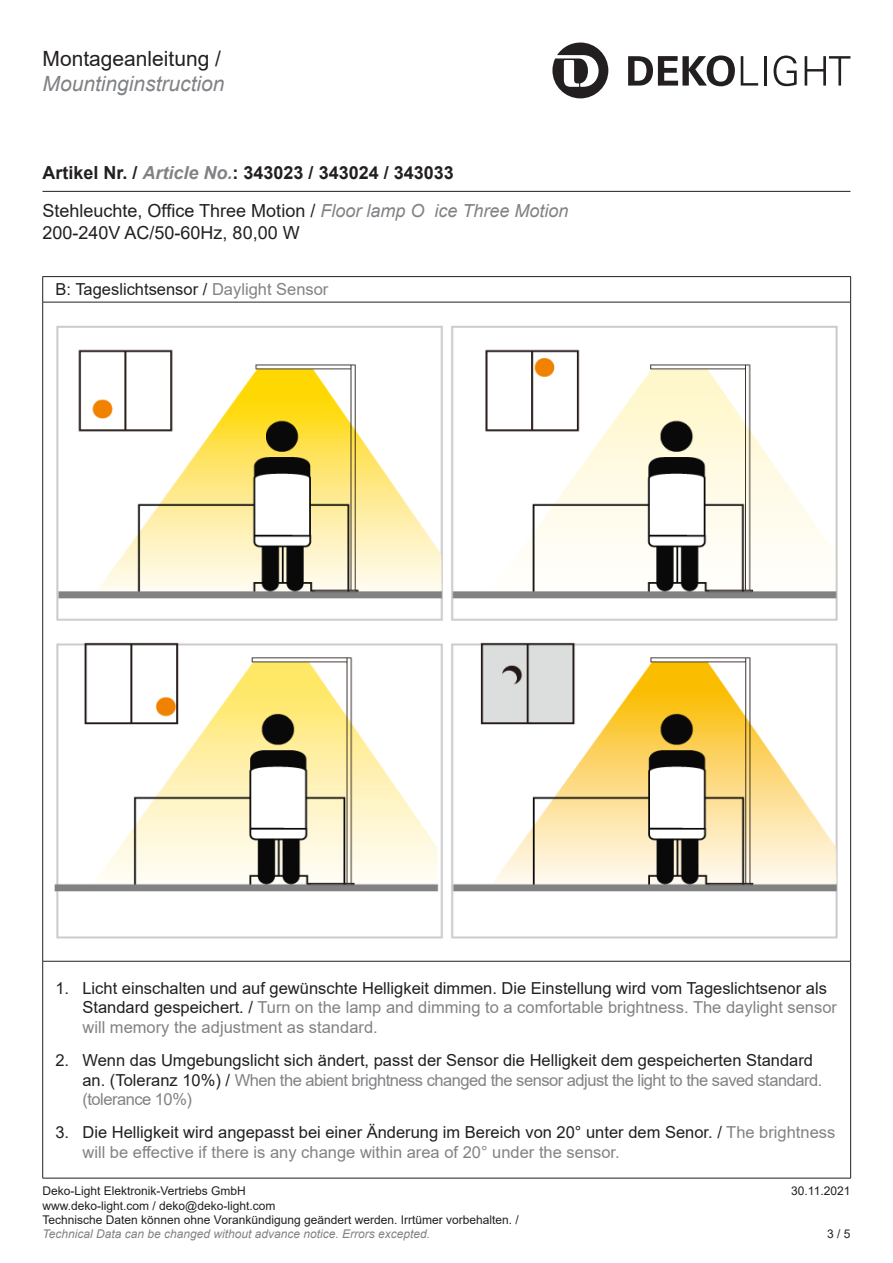
<style>
.page{position:relative;width:893px;height:1263px;background:#fff}
.page>*{position:absolute;margin:0;border:0;box-sizing:border-box;transform-origin:0 0}
.t1{font:italic 21px "Arial";color:#808285}
.t2{font:21px "Arial";color:#231f20}
.Kurzbezeichnung{font:18px/21.6px "Arial";color:#231f20}
.Artikel_Nummer{font:700 18px "Arial";color:#231f20}
.Hervorhebung___Wicht{font:16.5px/19.8px "Arial";color:#231f20}
.t3{font:16.5px/19.8px "Arial";color:#808285}
.Fußtext{font:12px "Arial";color:#231f20}
.Fußtext-2{font:italic 12px "Arial";color:#808285}
.s1{font-style:italic;color:#808285}
.s2{color:#808285}
.s3{color:#231f20}
</style>
<div class="page">
<svg style="left:552px;top:43px;width:56px;height:55px"></svg>
<svg style="left:628px;top:55px;width:107px;height:31px"></svg>
<svg style="left:741px;top:56px;width:17px;height:30px"></svg>
<hr style="left:764px;top:56px;width:2px;height:30px;background:#231f20">
<svg style="left:774px;top:56px;width:23px;height:30px"></svg>
<svg style="left:805px;top:56px;width:45px;height:30px"></svg>
<hr style="left:43px;top:276px;width:808px;height:1px;background:#231f20">
<svg style="left:42px;top:277px;width:1px;height:25px"></svg>
<svg style="left:850px;top:277px;width:1px;height:25px"></svg>
<hr style="left:43px;top:302px;width:808px;height:1px;background:#231f20">
<hr style="left:42px;top:302px;width:1px;height:659px;background:#231f20">
<hr style="left:850px;top:302px;width:1px;height:659px;background:#231f20">
<hr style="left:43px;top:961px;width:808px;height:1px;background:#231f20">
<hr style="left:42px;top:961px;width:1px;height:217px;background:#231f20">
<hr style="left:850px;top:961px;width:1px;height:217px;background:#231f20">
<hr style="left:43px;top:1178px;width:808px;height:1px;background:#231f20">
<img style="left:54px;top:325px;width:784px;height:614px">
<hr style="left:43px;top:191px;width:807px;height:1px;background:#231f20">
<p class="t2" style="left:43px;top:44px;width:180px">Montageanleitung /</p>
<p class="t1" style="left:43px;top:70px;width:184px">Mountinginstruction</p>
<p class="Artikel_Nummer" style="left:43px;top:160px;width:413px">Artikel Nr. / <span class="s1">Article No.</span>: 343023 / 343024 / 343033</p>
<p class="Kurzbezeichnung" style="left:43px;top:200px;width:527px">Stehleuchte, Office Three Motion / <span class="s1">Floor lamp O ice Three Motion<br></span>200-240V AC/50-60Hz, 80,00 W</p>
<p class="Hervorhebung___Wicht" style="left:55px;top:280px;width:274px">B: Tageslichtsensor / <span class="s2">Daylight Sensor</span></p>
<p class="Hervorhebung___Wicht" style="left:82px;top:978px;width:756px;text-indent:-27px">1. Licht einschalten und auf gewünschte Helligkeit dimmen. Die Einstellung wird vom Tageslichtsenor als<br>Standard gespeichert. / <span class="s2">Turn on the lamp and dimming to a comfortable brightness. The daylight sensor will memory the adjustment as standard.</span></p>
<p class="Hervorhebung___Wicht" style="left:82px;top:1050px;width:741px;text-indent:-27px">2. Wenn das Umgebungslicht sich ändert, passt der Sensor die Helligkeit dem gespeicherten Standard an. (Toleranz 10%) / <span class="s2">When the abient brightness changed the sensor adjust the light to the saved standard. (tolerance 10%)</span></p>
<p class="t3" style="left:82px;top:1122px;width:754px;text-indent:-27px"><span class="s3">3. Die Helligkeit wird angepasst bei einer Änderung im Bereich von 20° unter dem Senor. /</span> The brightness will be effective if there is any change within area of 20° under the sensor.</p>
<p class="Fußtext" style="left:43px;top:1183px;width:205px">Deko-Light Elektronik-Vertriebs GmbH</p>
<p class="Fußtext" style="left:791px;top:1183px;width:61px">30.11.2021</p>
<p class="Fußtext" style="left:43px;top:1197px;width:234px">www.deko-light.com / deko@deko-light.com</p>
<p class="Fußtext" style="left:43px;top:1211px;width:478px">Technische Daten können ohne Vorankündigung geändert werden. Irrtümer vorbehalten. /</p>
<p class="Fußtext-2" style="left:43px;top:1226px;width:389px">Technical Data can be changed without advance notice. Errors excepted.</p>
<p class="Fußtext" style="left:827px;top:1226px;width:25px">3 / 5</p>
</div>
